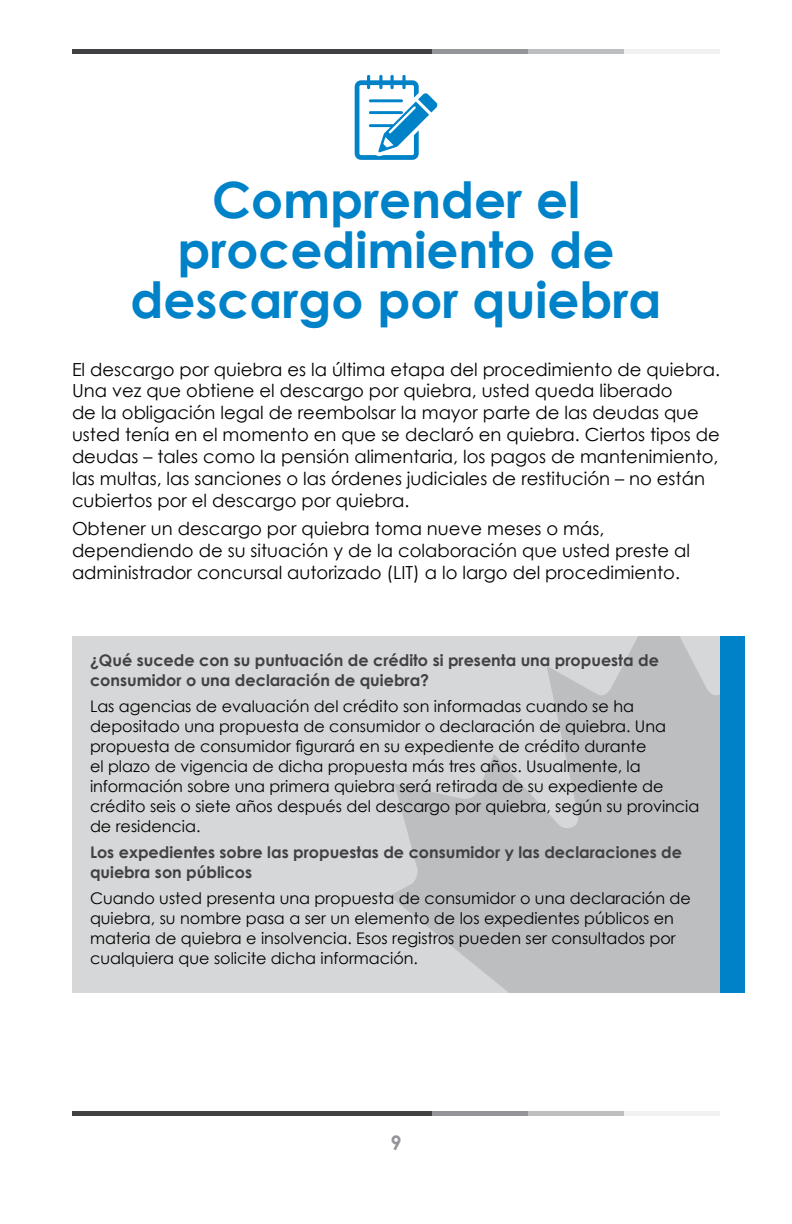
<style>
.page{position:relative;width:792px;height:1224px;background:#fff}
.page>*{position:absolute;margin:0;border:0;box-sizing:border-box;transform-origin:0 0}
.t1{font:700 50px/50px "Century Gothic";color:#0082c9;text-align:center}
.t2{font:700 20px "Century Gothic";color:#939598}
.t3{font:18px/22px "Century Gothic";color:#000}
.t4{font:16px/20px "Century Gothic";color:#000}
.t5{font:700 16px/20px "Century Gothic";color:#414042}
</style>
<div class="page">
<div style="left:476px;top:1111px;width:244px;height:5px;background:#f1f1f2"></div>
<div style="left:376px;top:1111px;width:248px;height:5px;background:#bcbec0"></div>
<div style="left:271px;top:1111px;width:256px;height:5px;background:#939598"></div>
<div style="left:72px;top:1111px;width:359px;height:5px;background:#414042"></div>
<div style="left:476px;top:49px;width:244px;height:5px;background:#f1f1f2"></div>
<div style="left:376px;top:49px;width:248px;height:5px;background:#bcbec0"></div>
<div style="left:271px;top:49px;width:256px;height:5px;background:#939598"></div>
<div style="left:72px;top:49px;width:359px;height:5px;background:#414042"></div>
<svg style="left:355px;top:75px;width:83px;height:85px"></svg>
<svg style="left:72px;top:636px;width:648px;height:357px;background:#cdcecf"></svg>
<div style="left:720px;top:636px;width:24px;height:357px;background:#0082c9"></div>
<h1 class="t1" style="left:131px;top:172px;width:533px">Comprender el procedimiento de descargo por quiebra</h1>
<p class="t3" style="left:72px;top:358px;width:650px">El descargo por quiebra es la última etapa del procedimiento de quiebra.<br>Una vez que obtiene el descargo por quiebra, usted queda liberado<br>de la obligación legal de reembolsar la mayor parte de las deudas que usted tenía en el momento en que se declaró en quiebra. Ciertos tipos de deudas – tales como la pensión alimentaria, los pagos de mantenimiento, las multas, las sanciones o las órdenes judiciales de restitución – no están cubiertos por el descargo por quiebra.</p>
<p class="t3" style="left:72px;top:518px;width:620px">Obtener un descargo por quiebra toma nueve meses o más, dependiendo de su situación y de la colaboración que usted preste al administrador concursal autorizado (LIT) a lo largo del procedimiento.</p>
<p class="t5" style="left:90px;top:649px;width:570px">¿Qué sucede con su puntuación de crédito si presenta una propuesta de consumidor o una declaración de quiebra?</p>
<p class="t4" style="left:90px;top:696px;width:611px">Las agencias de evaluación del crédito son informadas cuando se ha depositado una propuesta de consumidor o declaración de quiebra. Una propuesta de consumidor figurará en su expediente de crédito durante<br>el plazo de vigencia de dicha propuesta más tres años. Usualmente, la información sobre una primera quiebra será retirada de su expediente de crédito seis o siete años después del descargo por quiebra, según su provincia de residencia.</p>
<p class="t5" style="left:90px;top:841px;width:593px">Los expedientes sobre las propuestas de consumidor y las declaraciones de quiebra son públicos</p>
<p class="t4" style="left:90px;top:888px;width:602px">Cuando usted presenta una propuesta de consumidor o una declaración de quiebra, su nombre pasa a ser un elemento de los expedientes públicos en materia de quiebra e insolvencia. Esos registros pueden ser consultados por cualquiera que solicite dicha información.</p>
<p class="t2" style="left:390px;top:1127px;width:13px">9</p>
</div>
